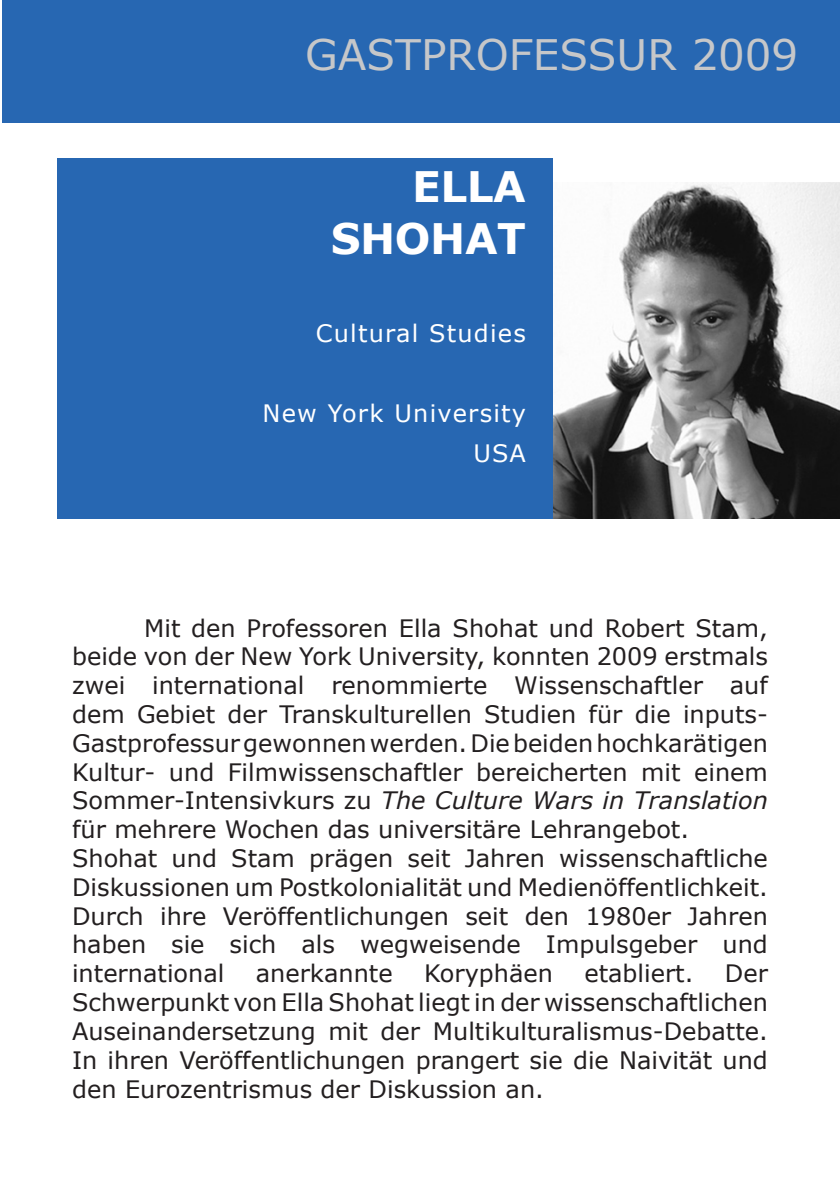
<style>
.page{position:relative;width:840px;height:1191px;background:#fff}
.page>*{position:absolute;margin:0;border:0;box-sizing:border-box;transform-origin:0 0}
.t1{font:42px "Verdana";color:#c6c7c9}
.t2{font:700 42px "Verdana";letter-spacing:-.01em;color:#fff}
.t3{font:24px/28.8px "Verdana";color:#231f20;text-align:justify}
.t4{font:24px "Verdana";letter-spacing:.05em;color:#fff}
.s1{font-style:italic}
</style>
<div class="page">
<div style="left:2px;top:0;width:837px;height:123px;background:#2767b2"></div>
<img style="left:552px;top:182px;width:287px;height:337px">
<div style="left:57px;top:159px;width:495px;height:360px;background:#2767b2"></div>
<p class="t1" style="left:305px;top:25px;width:494px">GASTPROFESSUR 2009</p>
<p class="t2" style="left:412px;top:157px;width:115px">ELLA</p>
<p class="t2" style="left:330px;top:209px;width:196px">SHOHAT</p>
<p class="t4" style="left:316px;top:317px;width:211px">Cultural Studies</p>
<p class="t4" style="left:262px;top:397px;width:265px">New York University</p>
<p class="t4" style="left:473px;top:437px;width:54px">USA</p>
<p class="t3" style="left:72px;top:613px;width:697px;text-indent:72px">Mit den Professoren Ella Shohat und Robert Stam, beide von der New York University, konnten 2009 erstmals zwei international renommierte Wissenschaftler auf dem Gebiet der Transkulturellen Studien für die inputs-Gastprofessur gewonnen werden. Die beiden hochkarätigen Kultur- und Filmwissenschaftler bereicherten mit einem Sommer-Intensivkurs zu <span class="s1">The Culture Wars in Translation </span>für mehrere Wochen das universitäre Lehrangebot.</p>
<p class="t3" style="left:72px;top:843px;width:697px">Shohat und Stam prägen seit Jahren wissenschaftliche Diskussionen um Postkolonialität und Medienöffentlichkeit.<br>Durch ihre Veröffentlichungen seit den 1980er Jahren haben sie sich als wegweisende Impulsgeber und international</p>
<p class="t3" style="left:255px;top:959px;width:138px">anerkannte</p>
<p class="t3" style="left:424px;top:959px;width:130px">Koryphäen</p>
<p class="t3" style="left:584px;top:959px;width:111px">etabliert.</p>
<p class="t3" style="left:72px;top:959px;width:697px;text-indent:652px">Der Schwerpunkt von Ella Shohat liegt in der wissenschaftlichen Auseinandersetzung mit der Multikulturalismus-Debatte.<br>In ihren Veröffentlichungen prangert sie die Naivität und den Eurozentrismus der Diskussion an.</p>
</div>
